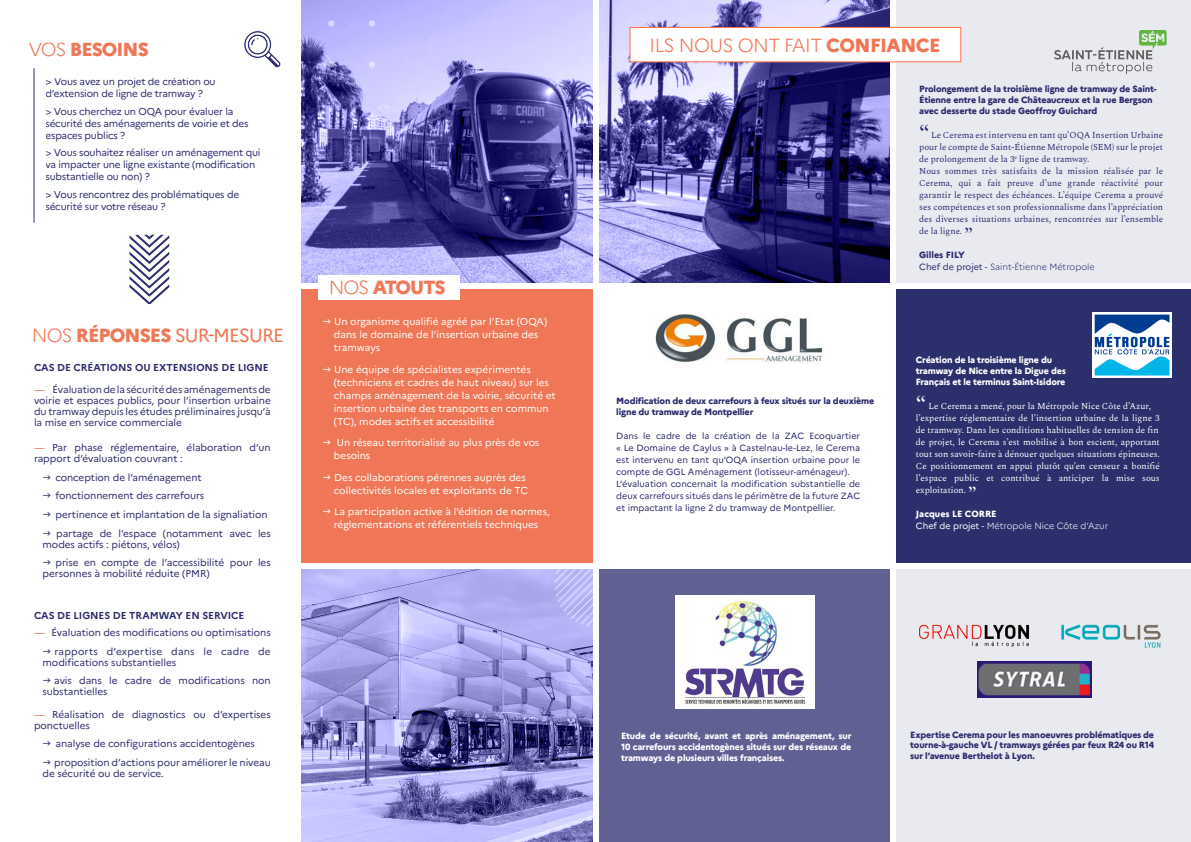
<style>
.page{position:relative;width:1191px;height:842px;background:#fff}
.page>*{position:absolute;margin:0;border:0;box-sizing:border-box;transform-origin:0 0}
.t1{font:23px "Spectral";color:#2d2c6f}
.t2{font:23px "Spectral";color:#fff}
.t3{font:300 19px "Marianne";letter-spacing:-.03em;color:#ef7757}
.t4{font:19px "Marianne";letter-spacing:-.05em;color:#ef7858}
.t5{font:800 19px "Marianne";letter-spacing:-.06em;color:#ef7858}
.t6{font:800 18.9px "Marianne";letter-spacing:-.05em;color:#ef7757}
.t7{font:10px/11px "Marianne";letter-spacing:-.005em;color:#2d2c6f}
.t8{font:10px/13px "Marianne";color:#fff}
.t9{font:700 10px "Marianne";letter-spacing:-.005em;color:#2d2c6f}
.t10{font:9px/12px "Spectral";color:#2d2c6f;text-align:justify}
.t11{font:9px/12px "Spectral";color:#fff}
.t12{font:800 9px/10.8px "Marianne";letter-spacing:-.02em;color:#2d2c6f}
.t13{font:9px/12px "Marianne";color:#2d2c6f;text-align:justify}
.t14{font:800 9px/10.8px "Marianne";letter-spacing:-.02em;color:#fff;text-align:justify}
.t15{font:300 9px "Marianne";color:#fff}
.t16{font:300 9px "Marianne";color:#2d2c6f}
.t17{font:800 9px "Marianne";color:#fff}
.t18{font:800 9px "Marianne";color:#2d2c6f}
.s1{font-weight:300}
.s2{font-weight:800}
.s3{color:#ef7858}
.s4{font-size:19px}
.s5{font-weight:400}
</style>
<div class="page">
<svg style="left:301px;top:569px;width:291px;height:273px;background:#9897d7"></svg>
<svg style="left:554px;top:569px;width:38px;height:59px;background:#bab9f6"></svg>
<div style="left:595px;top:567px;width:298px;height:275px;background:#616093"></div>
<svg style="left:301px;top:0;width:589px;height:283px;background:#6d6aae"></svg>
<svg style="left:896px;top:0;width:295px;height:842px;background:#a9abc3"></svg>
<div style="left:675px;top:595px;width:139px;height:114px;background:#fff"></div>
<img style="left:684px;top:601px;width:122px;height:103px">
<div style="left:369px;top:20px;width:6px;height:7px;background:#dbd9ff;border-radius:50%"></div>
<div style="left:369px;top:61px;width:6px;height:7px;background:#e4e2ff;border-radius:50%"></div>
<div style="left:328px;top:20px;width:6px;height:7px;background:#d8d6fd;border-radius:50%"></div>
<svg style="left:328px;top:61px;width:6px;height:7px"></svg>
<div style="left:298px;top:285px;width:297px;height:282px;background:#ef7757"></div>
<svg style="left:129px;top:235px;width:40px;height:69px"></svg>
<img style="left:655px;top:315px;width:168px;height:47px">
<div style="left:592px;top:0;width:6px;height:842px;background:#fff"></div>
<div style="left:890px;top:0;width:6px;height:842px;background:#fff"></div>
<div style="left:629px;top:27px;width:332px;height:35px;background:#fff;border:1px solid #ff6f4c"></div>
<div style="left:292px;top:283px;width:899px;height:6px;background:#fff"></div>
<div style="left:318px;top:275px;width:141px;height:24px;background:#fff"></div>
<div style="left:286px;top:563px;width:905px;height:6px;background:#fff"></div>
<div style="left:295px;top:0;width:5px;height:842px;background:#fff"></div>
<svg style="left:243px;top:30px;width:38px;height:38px"></svg>
<hr style="left:34px;top:68px;width:1px;height:155px;background:#2d2c6f">
<img style="left:1092px;top:312px;width:79px;height:65px">
<img style="left:977px;top:662px;width:114px;height:35px">
<p class="t6" style="left:28px;top:38px;width:122px"><span class="s1">VOS</span> BESOINS</p>
<p class="t7" style="left:46px;top:75px;width:172px;line-height:12px">&gt; Vous avez un projet de création ou d’extension de ligne de tramway ?</p>
<p class="t7" style="left:46px;top:105px;width:204px;line-height:12px">&gt; Vous cherchez un OQA pour évaluer la sécurité des aménagements de voirie et des espaces publics ?</p>
<p class="t7" style="left:46px;top:147px;width:217px;line-height:12px">&gt; Vous souhaitez réaliser un aménagement qui va impacter une ligne existante (modification substantielle ou non) ?</p>
<p class="t7" style="left:46px;top:188px;width:195px;line-height:12px">&gt; Vous rencontrez des problématiques de sécurité sur votre réseau ?</p>
<p class="t4" style="left:32px;top:323px;width:253px"><span class="s1">NOS</span> <span class="s2">RÉPONSES</span> SUR-MESURE</p>
<p class="t9" style="left:34px;top:361px;width:236px">CAS DE CRÉATIONS OU EXTENSIONS DE LIGNE</p>
<p class="t7" style="left:34px;top:384px;width:238px;text-align:justify"><span class="s3">—</span> Évaluation de la sécurité des aménagements de voirie et espaces publics, pour l’insertion urbaine du tramway depuis les études préliminaires jusqu’à la mise en service commerciale</p>
<p class="t7" style="left:34px;top:442px;width:238px"><span class="s3">—</span> Par phase réglementaire, élaboration d’un rapport d’évaluation couvrant :</p>
<p class="t7" style="left:55px;top:472px;width:148px">conception de l’aménagement</p>
<p class="t7" style="left:55px;top:490px;width:150px">fonctionnement des carrefours</p>
<p class="t7" style="left:55px;top:509px;width:214px">pertinence et implantation de la signaliation</p>
<p class="t7" style="left:43px;top:528px;width:230px;text-indent:14px">partage de l’espace (notamment avec les modes actifs : piétons, vélos)</p>
<p class="t7" style="left:43px;top:557px;width:230px;text-indent:13px">prise en compte de l’accessibilité pour les personnes à mobilité réduite (PMR)</p>
<p class="t9" style="left:34px;top:610px;width:212px">CAS DE LIGNES DE TRAMWAY EN SERVICE</p>
<p class="t7" style="left:34px;top:627px;width:238px"><span class="s3">—</span> Évaluation des modifications ou optimisations</p>
<p class="t7" style="left:43px;top:645px;width:230px;text-indent:12px">rapports d’expertise dans le cadre de modifications substantielles</p>
<p class="t7" style="left:43px;top:675px;width:230px;text-indent:12px">avis dans le cadre de modifications non substantielles</p>
<p class="t7" style="left:34px;top:708px;width:238px"><span class="s3">—</span> Réalisation de diagnostics ou d’expertises ponctuelles</p>
<p class="t7" style="left:55px;top:738px;width:201px">analyse de configurations accidentogènes</p>
<p class="t7" style="left:43px;top:757px;width:230px;text-indent:12px">proposition d’actions pour améliorer le niveau de sécurité ou de service.</p>
<p class="t5" style="left:329px;top:276px;width:119px"><span class="s1">NOS</span> ATOUTS</p>
<p class="t8" style="left:334px;top:315px;width:215px">Un organisme qualifié agréé par l’Etat (OQA) dans le domaine de l’insertion urbaine des tramways</p>
<p class="t8" style="left:334px;top:363px;width:223px">Une équipe de spécialistes expérimentés (techniciens et cadres de haut niveau) sur les champs aménagement de la voirie, sécurité et insertion urbaine des transports en commun (TC), modes actifs et accessibilité</p>
<p class="t8" style="left:334px;top:436px;width:207px">Un réseau territorialisé au plus près de vos besoins</p>
<p class="t8" style="left:334px;top:471px;width:196px">Des collaborations pérennes auprès des collectivités locales et exploitants de TC</p>
<p class="t8" style="left:334px;top:505px;width:217px">La participation active à l’édition de normes, réglementations et référentiels techniques</p>
<p class="t3" style="left:649px;top:33px;width:292px">ILS NOUS ONT FAIT <span class="s2">CONFIANCE</span></p>
<p class="t12" style="left:616px;top:395px;width:259px">Modification de deux carrefours à feux situés sur la deuxième ligne du tramway de Montpellier</p>
<p class="t13" style="left:616px;top:430px;width:245px">Dans le cadre de la création de la ZAC Ecoquartier « Le Domaine de Caylus » à Castelnau-le-Lez, le Cerema est intervenu en tant qu’OQA insertion urbaine pour le compte de GGL Aménagement (lotisseur-aménageur).</p>
<p class="t13" style="left:616px;top:478px;width:245px">L’évaluation concernait la modification substantielle de deux carrefours situés dans le périmètre de la future ZAC et impactant la ligne 2 du tramway de Montpellier.</p>
<p class="t12" style="left:919px;top:84px;width:239px">Prolongement de la troisième ligne de tramway de Saint-<br>Étienne entre la gare de Châteaucreux et la rue Bergson avec desserte du stade Geoffroy Guichard</p>
<p class="t1" style="left:919px;top:118px;width:12px">“</p>
<p class="t10" style="left:919px;top:129px;width:245px;text-indent:12px">Le Cerema est intervenu en tant qu’OQA Insertion Urbaine pour le compte de Saint-Étienne Métropole (SEM) sur le projet de prolongement de la 3<sup>e</sup> ligne de tramway.</p>
<p class="t10" style="left:919px;top:165px;width:245px">Nous sommes très satisfaits de la mission réalisée par le Cerema, qui a fait preuve d’une grande réactivité pour garantir le respect des échéances. L’équipe Cerema a prouvé ses compétences et son professionnalisme dans l’appréciation des diverses situations urbaines, rencontrées sur l’ensemble de la ligne. <span class="s4">”</span></p>
<p class="t18" style="left:919px;top:249px;width:47px">Gilles FILY</p>
<p class="t16" style="left:919px;top:261px;width:177px"><span class="s5">Chef de projet -</span> Saint-Étienne Métropole</p>
<p class="t14" style="left:916px;top:355px;width:138px">Création de la troisième ligne du</p>
<p class="t14" style="left:916px;top:365px;width:151px">tramway de Nice entre la Digue des</p>
<p class="t14" style="left:916px;top:376px;width:151px">Français et le terminus Saint-Isidore</p>
<p class="t2" style="left:916px;top:389px;width:12px">“</p>
<p class="t11" style="left:928px;top:400px;width:224px">Le Cerema a mené, pour la Métropole Nice Côte d’Azur,</p>
<p class="t11" style="left:916px;top:412px;width:245px">l’expertise réglementaire de l’insertion urbaine de la ligne 3 de tramway. Dans les conditions habituelles de tension de fin</p>
<p class="t11" style="left:916px;top:436px;width:245px">de projet, le Cerema s’est mobilisé à bon escient, apportant tout son savoir-faire à dénouer quelques situations épineuses.</p>
<p class="t11" style="left:916px;top:460px;width:245px;text-align:justify">Ce positionnement en appui plutôt qu’en censeur a bonifié l’espace public et contribué à anticiper la mise sous exploitation. <span class="s4">”</span></p>
<p class="t17" style="left:916px;top:508px;width:82px">Jacques LE CORRE</p>
<p class="t15" style="left:916px;top:520px;width:194px"><span class="s5">Chef de projet -</span> Métropole Nice Côte d’Azur</p>
<p class="t14" style="left:621px;top:730px;width:232px">Etude de sécurité, avant et après aménagement, sur 10 carrefours accidentogènes situés sur des réseaux de tramways de plusieurs villes françaises.</p>
<p class="t12" style="left:910px;top:729px;width:245px;text-align:justify">Expertise Cerema pour les manoeuvres problématiques de tourne-à-gauche VL / tramways gérées par feux R24 ou R14 sur l’avenue Berthelot à Lyon.</p>
</div>
